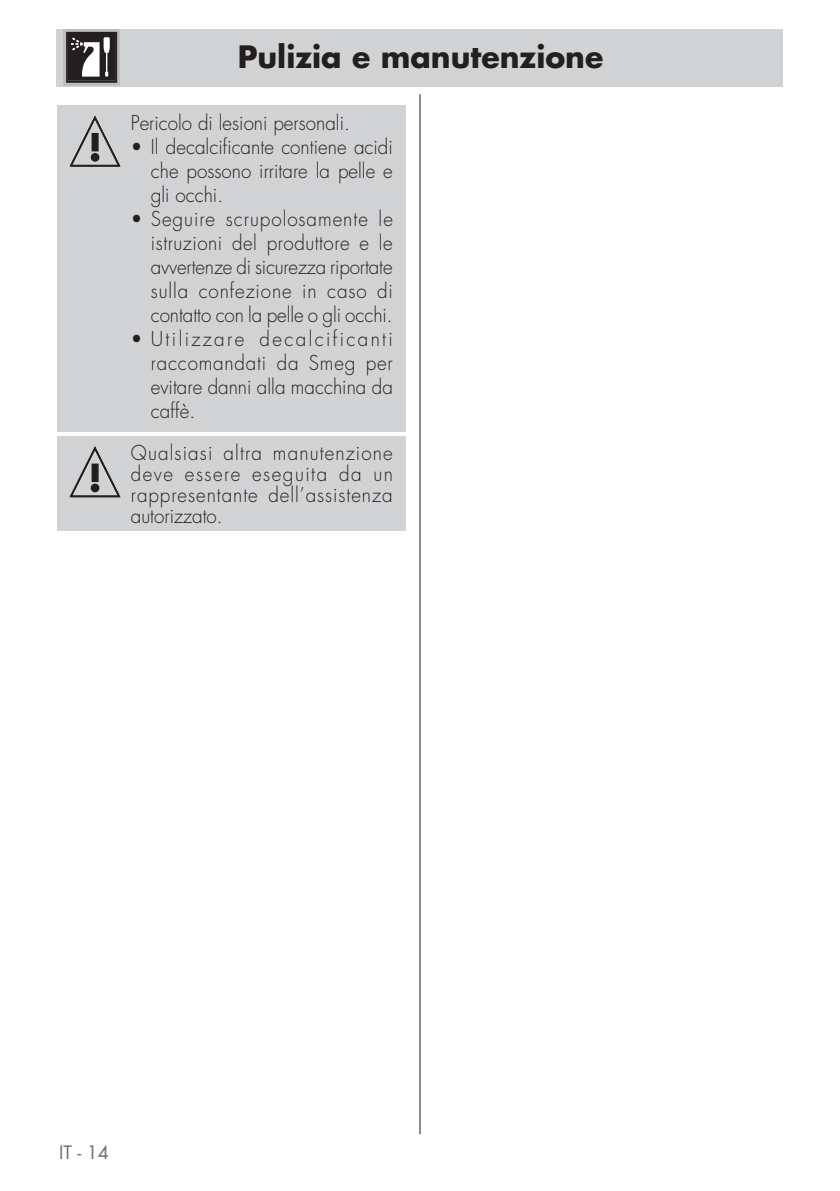
<style>
.page{position:relative;width:840px;height:1191px;background:#fff}
.page>*{position:absolute;margin:0;border:0;box-sizing:border-box;transform-origin:0 0}
.Testo{font:700 30px "Futura Std";color:#231f20}
.testo_tab{font:300 20px/24px "Futura Std";color:#231f20;text-align:justify;scale:.94 1}
.t1{font:18px "Futura Std";color:#6c6d70}
</style>
<div class="page">
<hr style="left:419px;top:94px;width:1px;height:1040px;background:#231f20">
<div style="left:57px;top:29px;width:725px;height:58px;background:#d1d2d4"></div>
<div style="left:57px;top:105px;width:348px;height:327px;background:#d1d2d4"></div>
<svg style="left:69px;top:116px;width:51px;height:51px"></svg>
<div style="left:57px;top:436px;width:348px;height:95px;background:#d1d2d4"></div>
<svg style="left:69px;top:446px;width:51px;height:51px"></svg>
<svg style="left:63px;top:29px;width:57px;height:57px"></svg>
<svg style="left:66px;top:32px;width:51px;height:51px;background:#5b5859"></svg>
<p class="Testo" style="left:237px;top:36px;width:367px">Pulizia e manutenzione</p>
<p class="testo_tab" style="left:131px;top:111px;width:234px">Pericolo di lesioni personali.</p>
<p class="testo_tab" style="left:151px;top:135px;width:259px;text-indent:-20px">• Il decalcificante contiene acidi che possono irritare la pelle e gli occhi.</p>
<p class="testo_tab" style="left:151px;top:207px;width:259px;text-indent:-20px">• Seguire scrupolosamente le istruzioni del produttore e le avvertenze di sicurezza riportate sulla confezione in caso di contatto con la pelle o gli occhi.</p>
<p class="testo_tab" style="left:151px;top:327px;width:259px;text-indent:-20px">• Utilizzare decalcificanti raccomandati da Smeg per evitare danni alla macchina da caffè.</p>
<p class="testo_tab" style="left:131px;top:443px;width:280px;line-height:21px">Qualsiasi altra manutenzione deve essere eseguita da un rappresentante dell’assistenza autorizzato.</p>
<p class="t1" style="left:59px;top:1140px;width:51px">IT - 14</p>
</div>
